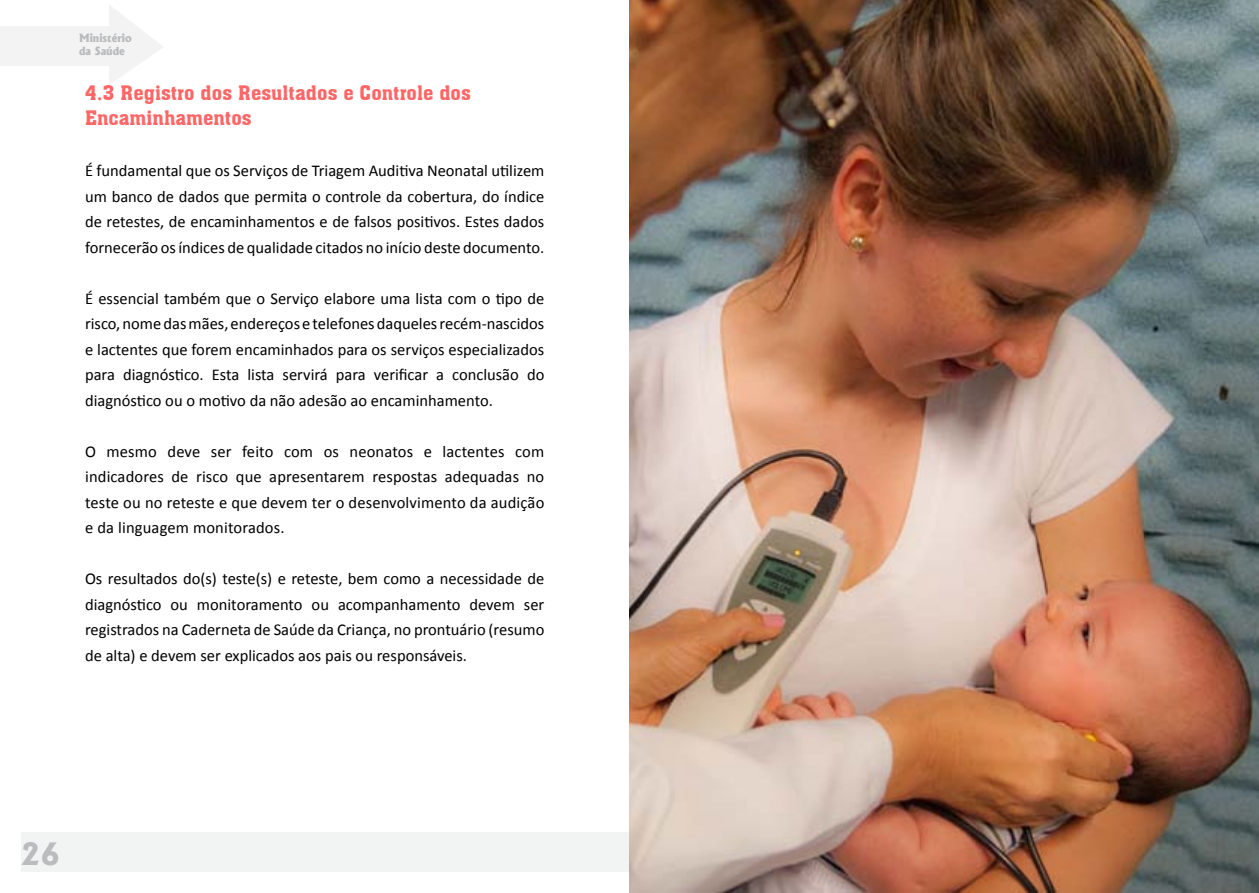
<style>
.page{position:relative;width:1259px;height:893px;background:#fff}
.page>*{position:absolute;margin:0;border:0;box-sizing:border-box;transform-origin:0 0}
.t1{font:800 29.4px "Albertus";color:#babcbe}
.t2{font:19.5px/25.5px "Aachen BT";color:#f66}
.t3{font:16.5px/25.5px "Calibri";color:#000;text-align:justify}
.t4{font:800 10.95px/13px "Albertus";color:#b8babc}
</style>
<div class="page">
<div style="left:21px;top:832px;width:1181px;height:39px;background:#f2f3f3"></div>
<div style="left:0;top:27px;width:129px;height:39px;background:#f3f3f3"></div>
<svg style="left:109px;top:5px;width:54px;height:79px"></svg>
<img style="left:629px;top:0;width:630px;height:893px">
<p class="t4" style="left:79px;top:32px;width:54px">Ministério da Saúde</p>
<p class="t2" style="left:85px;top:80px;width:387px">4.3 Registro dos Resultados e Controle dos<br>Encaminhamentos</p>
<p class="t3" style="left:85px;top:157px;width:461px">É fundamental que os Serviços de Triagem Auditiva Neonatal utilizem um banco de dados que permita o controle da cobertura, do índice de retestes, de encaminhamentos e de falsos positivos. Estes dados fornecerão os índices de qualidade citados no início deste documento.</p>
<p class="t3" style="left:85px;top:285px;width:461px">É essencial também que o Serviço elabore uma lista com o tipo de risco, nome das mães, endereços e telefones daqueles recém-nascidos e lactentes que forem encaminhados para os serviços especializados para diagnóstico. Esta lista servirá para verificar a conclusão do diagnóstico ou o motivo da não adesão ao encaminhamento.</p>
<p class="t3" style="left:85px;top:438px;width:461px">O mesmo deve ser feito com os neonatos e lactentes com indicadores de risco que apresentarem respostas adequadas no teste ou no reteste e que devem ter o desenvolvimento da audição e da linguagem monitorados.</p>
<p class="t3" style="left:85px;top:565px;width:461px">Os resultados do(s) teste(s) e reteste, bem como a necessidade de diagnóstico ou monitoramento ou acompanhamento devem ser registrados na Caderneta de Saúde da Criança, no prontuário (resumo de alta) e devem ser explicados aos pais ou responsáveis.</p>
<p class="t1" style="left:21px;top:835px;width:41px">26</p>
</div>
